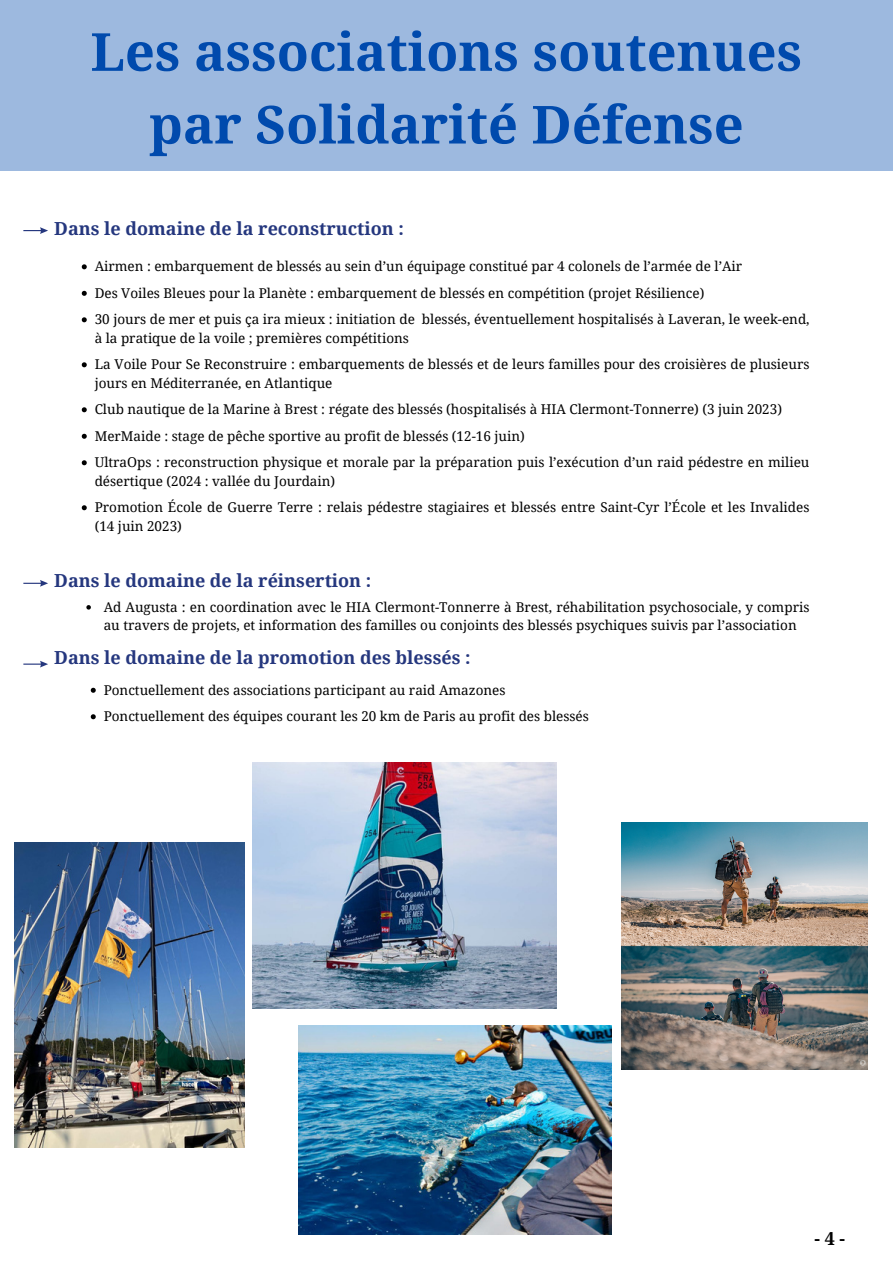
<style>
.page{position:relative;width:893px;height:1264px;background:#fff}
.page>*{position:absolute;margin:0;border:0;box-sizing:border-box;transform-origin:0 0}
.t1{font:700 52.5px/72.6px "Noto Serif";color:#004aad;text-align:center}
.t2{font:700 18px "Noto Serif";color:#25377e}
.t3{font:700 18px "Noto Serif";color:#000}
.t4{font:13.5px/18.5px "Noto Serif";color:#000}
</style>
<div class="page">
<div style="left:0;top:0;width:892px;height:171px;background:#9db9df"></div>
<svg style="left:23px;top:227px;width:25px;height:7px"></svg>
<svg style="left:23px;top:580px;width:25px;height:6px"></svg>
<svg style="left:23px;top:660px;width:25px;height:7px"></svg>
<img style="left:15px;top:843px;width:229px;height:304px">
<img style="left:253px;top:762px;width:303px;height:246px">
<img style="left:298px;top:1025px;width:314px;height:209px">
<img style="left:621px;top:822px;width:246px;height:247px">
<svg style="left:82px;top:264px;width:5px;height:5px"></svg>
<svg style="left:82px;top:291px;width:5px;height:5px"></svg>
<svg style="left:82px;top:317px;width:5px;height:5px"></svg>
<svg style="left:82px;top:362px;width:5px;height:5px"></svg>
<svg style="left:82px;top:407px;width:5px;height:5px"></svg>
<svg style="left:82px;top:434px;width:5px;height:5px"></svg>
<svg style="left:82px;top:460px;width:5px;height:5px"></svg>
<svg style="left:82px;top:505px;width:5px;height:5px"></svg>
<svg style="left:91px;top:687px;width:5px;height:5px"></svg>
<svg style="left:91px;top:714px;width:5px;height:5px"></svg>
<svg style="left:86px;top:605px;width:5px;height:4px"></svg>
<p class="t1" style="left:91px;top:14px;width:713px">Les associations soutenues par Solidarité Défense</p>
<p class="t2" style="left:54px;top:215px;width:351px">Dans le domaine de la reconstruction :</p>
<p class="t4" style="left:95px;top:257px;width:649px">Airmen : embarquement de blessés au sein d’un équipage constitué par 4 colonels de l’armée de l’Air</p>
<p class="t4" style="left:95px;top:283px;width:611px">Des Voiles Bleues pour la Planète : embarquement de blessés en compétition (projet Résilience)</p>
<p class="t4" style="left:95px;top:310px;width:716px">30 jours de mer et puis ça ira mieux : initiation de blessés, éventuellement hospitalisés à Laveran, le week-end, à la pratique de la voile ; premières compétitions</p>
<p class="t4" style="left:95px;top:355px;width:716px">La Voile Pour Se Reconstruire : embarquements de blessés et de leurs familles pour des croisières de plusieurs jours en Méditerranée, en Atlantique</p>
<p class="t4" style="left:95px;top:400px;width:688px">Club nautique de la Marine à Brest : régate des blessés (hospitalisés à HIA Clermont-Tonnerre) (3 juin 2023)</p>
<p class="t4" style="left:95px;top:426px;width:431px">MerMaide : stage de pêche sportive au profit de blessés (12-16 juin)</p>
<p class="t4" style="left:95px;top:453px;width:716px">UltraOps : reconstruction physique et morale par la préparation puis l’exécution d’un raid pédestre en milieu désertique (2024 : vallée du Jourdain)</p>
<p class="t4" style="left:95px;top:498px;width:716px">Promotion École de Guerre Terre : relais pédestre stagiaires et blessés entre Saint-Cyr l’École et les Invalides (14 juin 2023)</p>
<p class="t2" style="left:54px;top:567px;width:318px">Dans le domaine de la réinsertion :</p>
<p class="t4" style="left:104px;top:597px;width:707px;line-height:18px">Ad Augusta : en coordination avec le HIA Clermont-Tonnerre à Brest, réhabilitation psychosociale, y compris au travers de projets, et information des familles ou conjoints des blessés psychiques suivis par l’association</p>
<p class="t2" style="left:54px;top:644px;width:418px">Dans le domaine de la promotion des blessés :</p>
<p class="t4" style="left:104px;top:680px;width:403px">Ponctuellement des associations participant au raid Amazones</p>
<p class="t4" style="left:104px;top:706px;width:486px">Ponctuellement des équipes courant les 20 km de Paris au profit des blessés</p>
<p class="t3" style="left:814px;top:1225px;width:32px">- 4 -</p>
</div>
